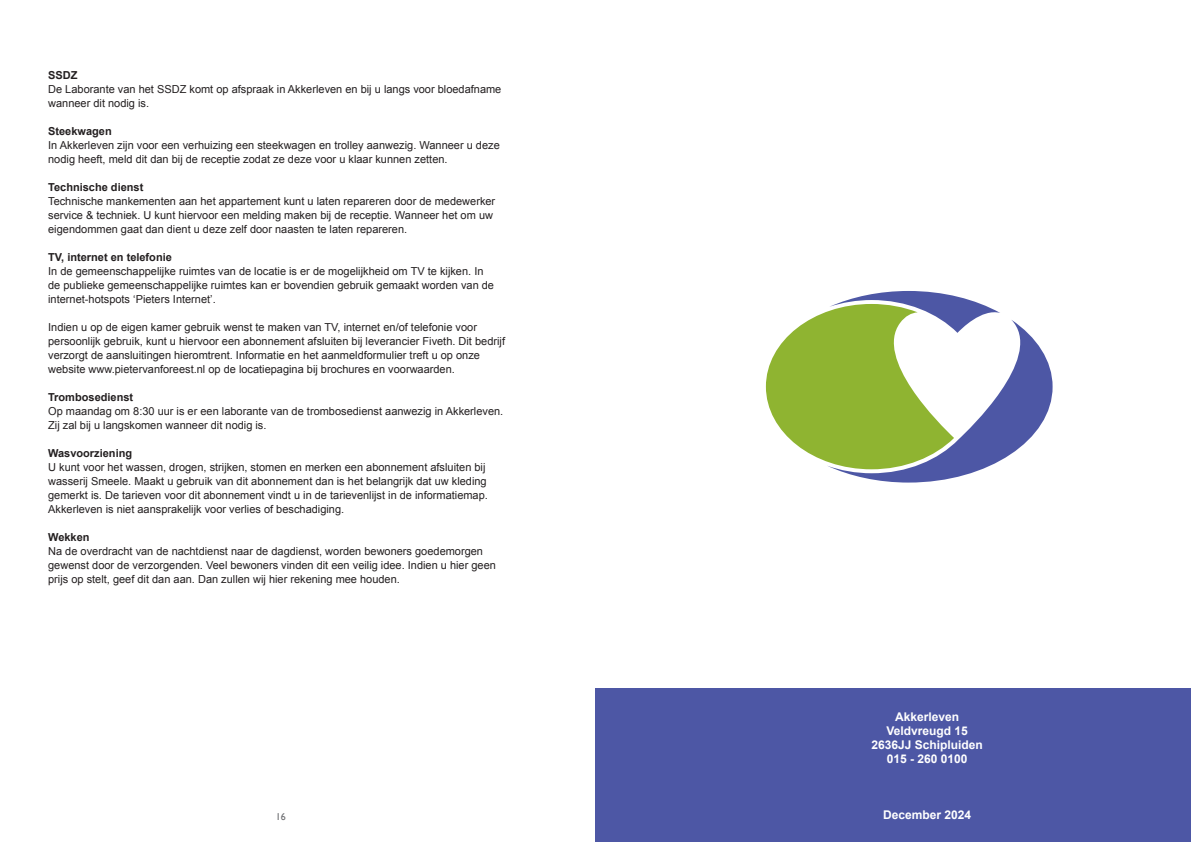
<style>
.page{position:relative;width:1191px;height:842px;background:#fff}
.page>*{position:absolute;margin:0;border:0;box-sizing:border-box;transform-origin:0 0}
.Kop_3{font:700 12px "Arial";color:#fff}
.body{font:11px/14px "Arial";color:#231f20}
.Kop_3-2{font:700 11px "Arial";color:#231f20}
.body-2{font:700 11px "Arial";color:#231f20}
.t1{font:10px "Gill Sans";color:#6c6d70}
</style>
<div class="page">
<div style="left:595px;top:689px;width:596px;height:153px;background:#4d57a5"></div>
<svg style="left:766px;top:291px;width:286px;height:192px"></svg>
<p class="Kop_3-2" style="left:48px;top:68px;width:31px">SSDZ</p>
<p class="body" style="left:48px;top:82px;width:455px">De Laborante van het SSDZ komt op afspraak in Akkerleven en bij u langs voor bloedafname wanneer dit nodig is.</p>
<p class="Kop_3-2" style="left:48px;top:124px;width:65px">Steekwagen</p>
<p class="body" style="left:48px;top:138px;width:453px">In Akkerleven zijn voor een verhuizing een steekwagen en trolley aanwezig. Wanneer u deze</p>
<p class="body" style="left:48px;top:152px;width:401px">nodig heeft, meld dit dan bij de receptie zodat ze deze voor u klaar kunnen zetten.</p>
<p class="Kop_3-2" style="left:48px;top:180px;width:97px">Technische dienst</p>
<p class="body" style="left:48px;top:194px;width:448px">Technische mankementen aan het appartement kunt u laten repareren door de medewerker service &amp; techniek. U kunt hiervoor een melding maken bij de receptie. Wanneer het om uw eigendommen gaat dan dient u deze zelf door naasten te laten repareren.</p>
<p class="body-2" style="left:48px;top:250px;width:125px">TV, internet en telefonie</p>
<p class="body" style="left:48px;top:264px;width:447px">In de gemeenschappelijke ruimtes van de locatie is er de mogelijkheid om TV te kijken. In de publieke gemeenschappelijke ruimtes kan er bovendien gebruik gemaakt worden van de internet-hotspots ‘Pieters Internet’.</p>
<p class="body" style="left:48px;top:320px;width:458px">Indien u op de eigen kamer gebruik wenst te maken van TV, internet en/of telefonie voor persoonlijk gebruik, kunt u hiervoor een abonnement afsluiten bij leverancier Fiveth. Dit bedrijf verzorgt de aansluitingen hieromtrent. Informatie en het aanmeldformulier treft u op onze website www.pietervanforeest.nl op de locatiepagina bij brochures en voorwaarden.</p>
<p class="Kop_3-2" style="left:48px;top:390px;width:86px">Trombosedienst</p>
<p class="body" style="left:48px;top:404px;width:456px">Op maandag om 8:30 uur is er een laborante van de trombosedienst aanwezig in Akkerleven.</p>
<p class="body" style="left:48px;top:418px;width:220px">Zij zal bij u langskomen wanneer dit nodig is.</p>
<p class="Kop_3-2" style="left:48px;top:446px;width:85px">Wasvoorziening</p>
<p class="body" style="left:48px;top:460px;width:441px">U kunt voor het wassen, drogen, strijken, stomen en merken een abonnement afsluiten bij wasserij Smeele. Maakt u gebruik van dit abonnement dan is het belangrijk dat uw kleding gemerkt is. De tarieven voor dit abonnement vindt u in de tarievenlijst in de informatiemap.<br>Akkerleven is niet aansprakelijk voor verlies of beschadiging.</p>
<p class="Kop_3-2" style="left:48px;top:530px;width:43px">Wekken</p>
<p class="body" style="left:48px;top:544px;width:436px">Na de overdracht van de nachtdienst naar de dagdienst, worden bewoners goedemorgen</p>
<p class="body" style="left:48px;top:558px;width:449px">gewenst door de verzorgenden. Veel bewoners vinden dit een veilig idee. Indien u hier geen prijs op stelt, geef dit dan aan. Dan zullen wij hier rekening mee houden.</p>
<p class="t1" style="left:276px;top:810px;width:11px">16</p>
<p class="Kop_3" style="left:895px;top:709px;width:66px">Akkerleven</p>
<p class="Kop_3" style="left:886px;top:723px;width:83px">Veldvreugd 15</p>
<p class="Kop_3" style="left:871px;top:737px;width:113px">2636JJ Schipluiden</p>
<p class="Kop_3" style="left:887px;top:751px;width:82px">015 - 260 0100</p>
<p class="Kop_3" style="left:883px;top:807px;width:90px">December 2024</p>
</div>
